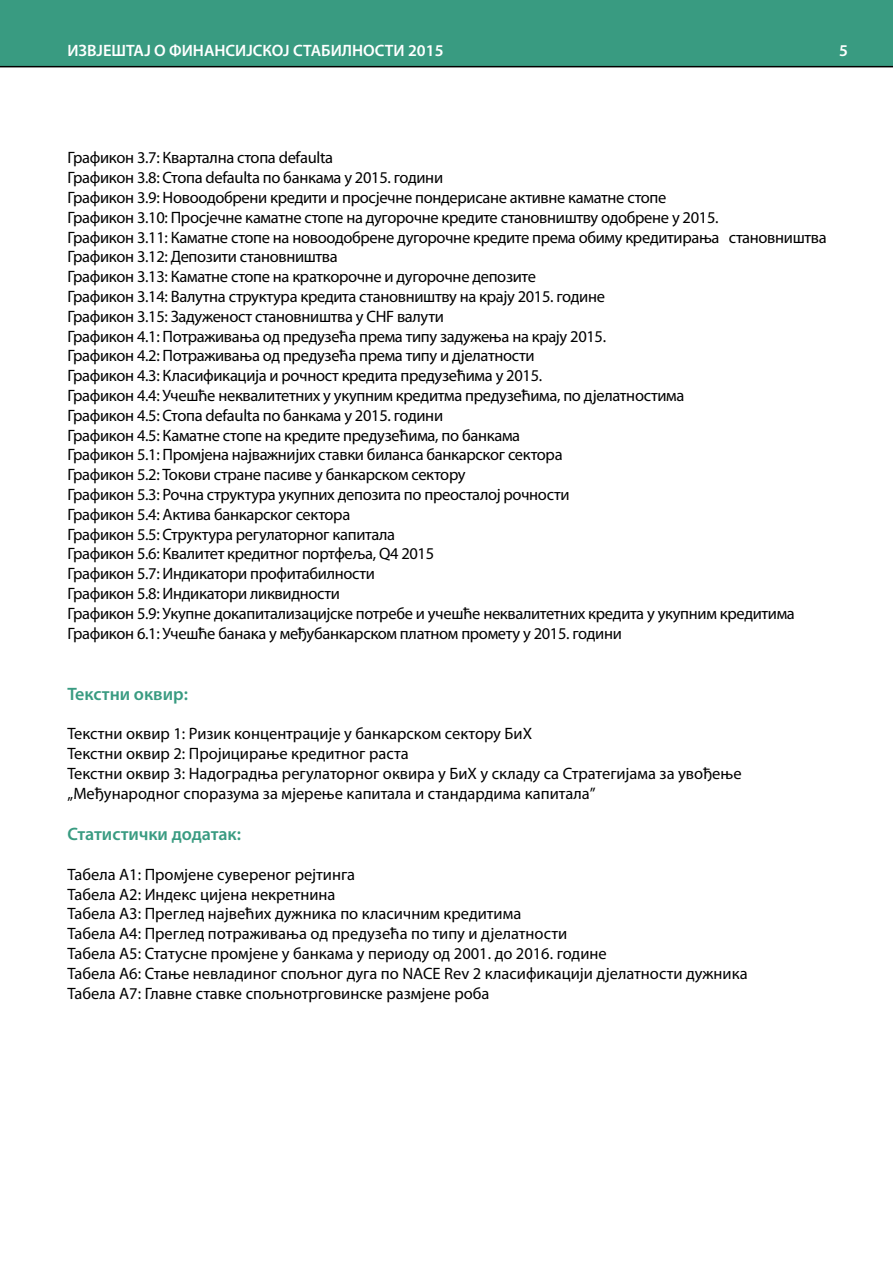
<style>
.page{position:relative;width:893px;height:1263px;background:#fff}
.page>*{position:absolute;margin:0;border:0;box-sizing:border-box;transform-origin:0 0}
.t1{font:600 18px "Myriad Pro";color:#399b81}
.t2{font:16.5px/19.8px "Myriad Pro";letter-spacing:-.02em;color:#000}
.t3{font:16.5px/19.8px "Myriad Pro";color:#000}
.t4{font:600 16.5px "Myriad Pro";color:#fff}
</style>
<div class="page">
<div style="left:0;top:0;width:893px;height:67px;background:#399b81"></div>
<p class="t4" style="left:68px;top:40px;width:377px">ИЗВЈЕШТАЈ О ФИНАНСИЈСКОЈ СТАБИЛНОСТИ 2015</p>
<p class="t4" style="left:839px;top:40px;width:10px">5</p>
<p class="t2" style="left:68px;top:148px;width:761px">Графикон 3.7: Квартална стопа defaultа<br>Графикон 3.8: Стопа defaultа по банкама у 2015. години<br>Графикон 3.9: Новоодобрени кредити и просјечне пондерисане активне каматне стопе<br>Графикон 3.10: Просјечне каматне стопе на дугорочне кредите становништву одобрене у 2015.<br>Графикон 3.11: Каматне стопе на новоодобрене дугорочне кредите према обиму кредитирања становништва Графикон 3.12: Депозити становништва<br>Графикон 3.13: Каматне стопе на краткорочне и дугорочне депозите<br>Графикон 3.14: Валутна структура кредита становништву на крају 2015. године<br>Графикон 3.15: Задуженост становништва у CHF валути<br>Графикон 4.1: Потраживања од предузећа према типу задужења на крају 2015.<br>Графикон 4.2: Потраживања од предузећа према типу и дјелатности<br>Графикон 4.3: Класификација и рочност кредита предузећима у 2015.<br>Графикон 4.4: Учешће неквалитетних у укупним кредитма предузећима, по дјелатностима<br>Графикон 4.5: Стопа defaultа по банкама у 2015. години<br>Графикон 4.5: Каматне стопе на кредите предузећима, по банкама<br>Графикон 5.1: Промјена најважнијих ставки биланса банкарског сектора<br>Графикон 5.2: Токови стране пасиве у банкарском сектору<br>Графикон 5.3: Рочна структура укупних депозита по преосталој рочности<br>Графикон 5.4: Актива банкарског сектора<br>Графикон 5.5: Структура регулаторног капитала<br>Графикон 5.6: Квалитет кредитног портфеља, Q4 2015<br>Графикон 5.7: Индикатори профитабилности<br>Графикон 5.8: Индикатори ликвидности<br>Графикон 5.9: Укупне докапитализацијске потребе и учешће неквалитетних кредита у укупним кредитима Графикон 6.1: Учешће банака у међубанкарском платном промету у 2015. години</p>
<p class="t1" style="left:68px;top:682px;width:122px">Текстни оквир:</p>
<p class="t3" style="left:68px;top:724px;width:676px">Текстни оквир 1: Ризик концентрације у банкарском сектору БиХ<br>Текстни оквир 2: Пројицирање кредитног раста<br>Текстни оквир 3: Надоградња регулаторног оквира у БиХ у складу са Стратегијама за увођење „Међународног споразума за мјерење капитала и стандардима капитала”</p>
<p class="t1" style="left:68px;top:823px;width:175px">Статистички додатак:</p>
<p class="t3" style="left:68px;top:864px;width:682px">Табела А1: Промјене сувереног рејтинга<br>Табела А2: Индекс цијена некретнина<br>Табела А3: Преглед највећих дужника по класичним кредитима<br>Табела А4: Преглед потраживања од предузећа по типу и дјелатности<br>Табела А5: Статусне промјене у банкама у периоду од 2001. до 2016. године<br>Табела А6: Стање невладиног спољног дуга по NACE Rev 2 класификацији дјелатности дужника Табела А7: Главне ставке спољнотрговинске размјене роба</p>
</div>
